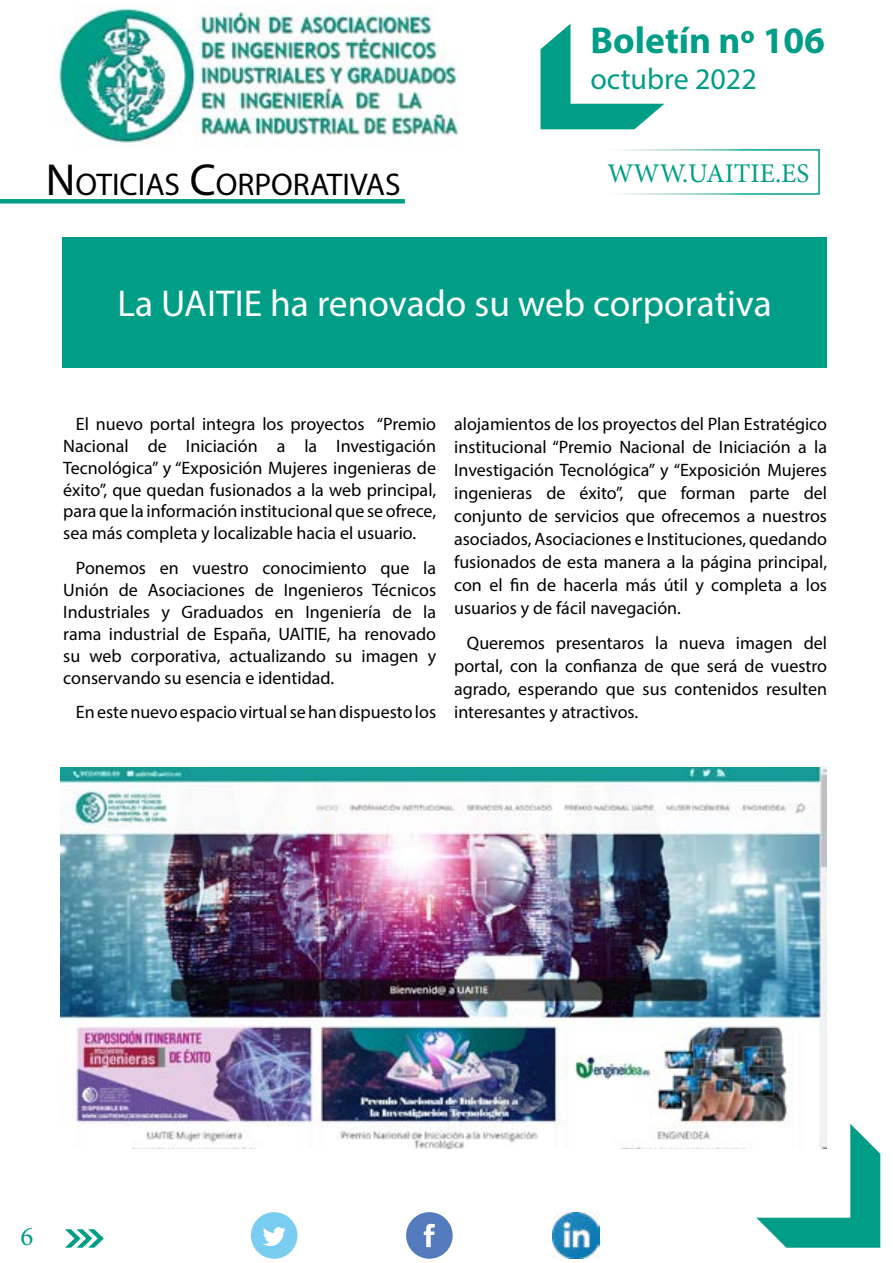
<style>
.page{position:relative;width:893px;height:1263px;background:#fff}
.page>*{position:absolute;margin:0;border:0;box-sizing:border-box;transform-origin:0 0}
.t1{font:45px "Myriad Pro";color:#000}
.t2{font:37.5px "Myriad Pro";color:#fff}
.t3{font:700 37.5px "Myriad Pro";color:#009d87}
.t4{font:31.5px "Myriad Pro";color:#000}
.t5{font:30px "Myriad Pro";color:#009d87}
.t6{font:27px "Minion Pro";color:#009d87}
.t7{font:18px/23px "Myriad Pro";color:#000;text-align:justify}
.s1{font-size:45px}
</style>
<div class="page">
<svg style="left:65px;top:1229px;width:39px;height:19px"></svg>
<div style="left:406px;top:1212px;width:47px;height:47px;background:#547bbd;border-radius:50%"></div>
<svg style="left:424px;top:1224px;width:11px;height:23px"></svg>
<div style="left:251px;top:1212px;width:46px;height:47px;background:#79cdf1;border-radius:50%"></div>
<svg style="left:263px;top:1227px;width:23px;height:19px"></svg>
<img style="left:553px;top:1212px;width:46px;height:47px">
<svg style="left:756px;top:1124px;width:124px;height:124px"></svg>
<svg style="left:540px;top:24px;width:124px;height:105px"></svg>
<div style="left:606px;top:149px;width:214px;height:46px;border:2px solid #fff"></div>
<div style="left:0;top:199px;width:405px;height:5px;background:#009d87"></div>
<img style="left:58px;top:6px;width:401px;height:138px">
<div style="left:62px;top:237px;width:765px;height:131px;background:#009d87"></div>
<img style="left:61px;top:767px;width:765px;height:382px">
<h2 class="t3" style="left:590px;top:16px;width:236px">Boletín nº 106</h2>
<h3 class="t5" style="left:590px;top:60px;width:168px">octubre 2022</h3>
<h1 class="t1" style="left:46px;top:152px;width:31px">N</h1>
<h3 class="t6" style="left:607px;top:155px;width:204px">WWW.UAITIE.ES</h3>
<h3 class="t4" style="left:75px;top:165px;width:327px">OTICIAS <span class="s1">C</span>ORPORATIVAS</h3>
<h2 class="t2" style="left:118px;top:281px;width:656px">La UAITIE ha renovado su web corporativa</h2>
<p class="t7" style="left:63px;top:413px;width:374px;line-height:21.9px;text-indent:13px">El nuevo portal integra los proyectos “Premio Nacional de Iniciación a la Investigación Tecnológica” y “Exposición Mujeres ingenieras de éxito”, que quedan fusionados a la web principal, para que la información institucional que se ofrece, sea más completa y localizable hacia el usuario.</p>
<p class="t7" style="left:63px;top:557px;width:374px;line-height:21.9px;text-indent:13px">Ponemos en vuestro conocimiento que la Unión de Asociaciones de Ingenieros Técnicos Industriales y Graduados en Ingeniería de la rama industrial de España, UAITIE, ha renovado su web corporativa, actualizando su imagen y conservando su esencia e identidad.</p>
<p class="t7" style="left:76px;top:700px;width:362px">En este nuevo espacio virtual se han dispuesto los</p>
<p class="t7" style="left:454px;top:412px;width:374px">alojamientos de los proyectos del Plan Estratégico institucional “Premio Nacional de Iniciación a la Investigación Tecnológica” y “Exposición Mujeres ingenieras de éxito”, que forman parte del conjunto de servicios que ofrecemos a nuestros asociados, Asociaciones e Instituciones, quedando fusionados de esta manera a la página principal, con el fin de hacerla más útil y completa a los usuarios y de fácil navegación.</p>
<p class="t7" style="left:454px;top:631px;width:374px;text-indent:13px">Queremos presentaros la nueva imagen del portal, con la confianza de que será de vuestro agrado, esperando que sus contenidos resulten interesantes y atractivos.</p>
<h3 class="t6" style="left:21px;top:1218px;width:14px">6</h3>
</div>
